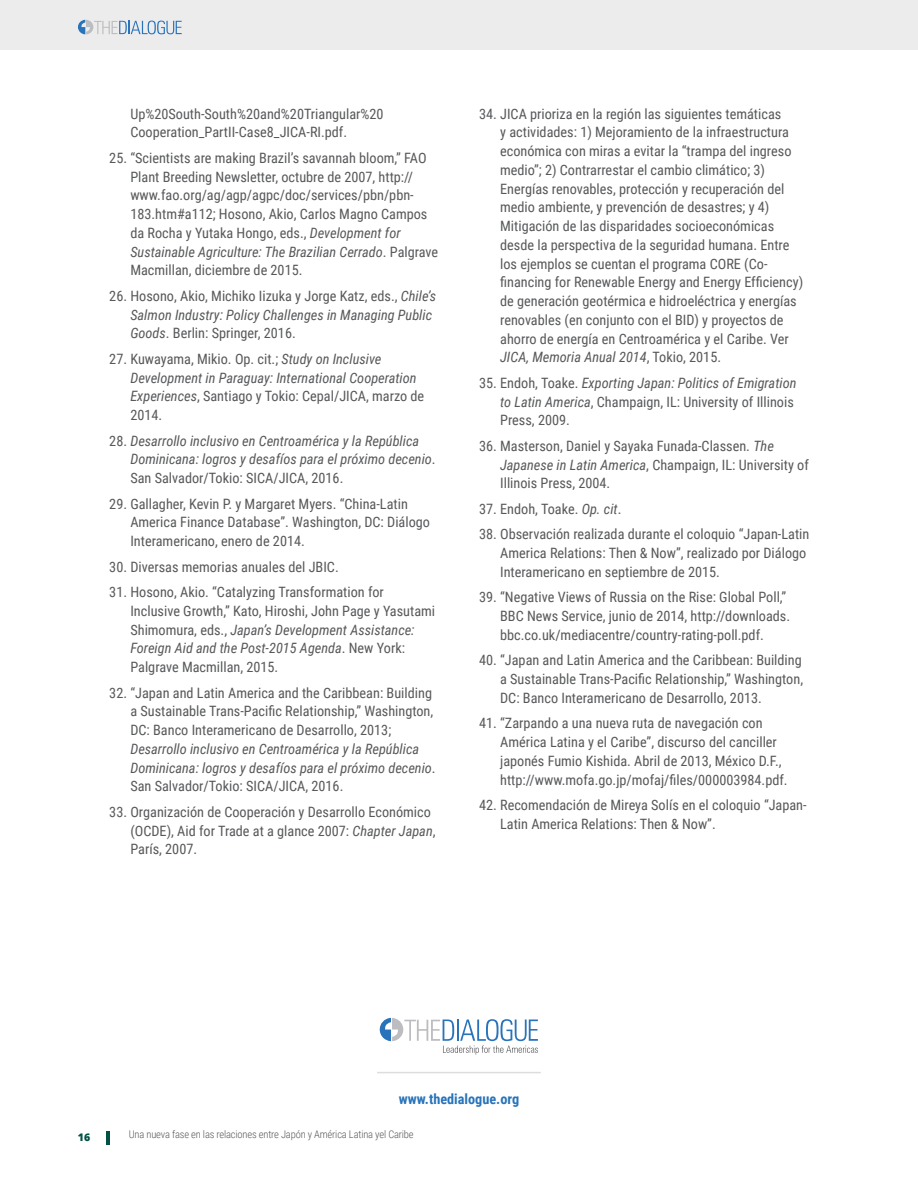
<style>
.page{position:relative;width:918px;height:1188px;background:#fff}
.page>*{position:absolute;margin:0;border:0;box-sizing:border-box;transform-origin:0 0}
.Footnootes_Text_-_ba{font:14.25px/18.8px "Roboto Condensed";color:#57585a}
.Footnootes_Text_-_ba-2{font:italic 14.25px/18.8px "Roboto Condensed";color:#57585a}
.Body_Text{font:700 14.25px "Roboto Condensed";color:#2873ba}
.t1{font:300 10.5px "Roboto Condensed";letter-spacing:-.015em;color:#57585a}
.t2{font:800 10.5px "Open Sans";color:#005245}
.s1{font-style:italic}
.s2{font-style:normal}
</style>
<div class="page">
<div style="left:0;top:0;width:918px;height:50px;background:#ececed"></div>
<hr style="left:106px;top:1131px;width:3px;height:14px;background:#005245">
<svg style="left:78px;top:20px;width:104px;height:14px"></svg>
<svg style="left:380px;top:1018px;width:158px;height:37px"></svg>
<hr style="left:377px;top:1072px;width:164px;height:1px;background:#dcdddf">
<p class="Footnootes_Text_-_ba" style="left:130px;top:104px;width:255px">Up%20South-South%20and%20Triangular%20<br>Cooperation_PartII-Case8_JICA-RI.pdf.</p>
<p class="Footnootes_Text_-_ba" style="left:130px;top:148px;width:309px;text-indent:-21px">25. “Scientists are making Brazil’s savannah bloom,” FAO Plant Breeding Newsletter, octubre de 2007, http:// www.fao.org/ag/agp/agpc/doc/services/pbn/pbn-183.htm#a112; Hosono, Akio, Carlos Magno Campos da Rocha y Yutaka Hongo, eds., <span class="s1">Development for Sustainable Agriculture: The Brazilian Cerrado</span>. Palgrave Macmillan, diciembre de 2015.</p>
<p class="Footnootes_Text_-_ba" style="left:130px;top:286px;width:307px;text-indent:-21px">26. Hosono, Akio, Michiko Iizuka y Jorge Katz, eds., <span class="s1">Chile’s<br>Salmon Industry: Policy Challenges in Managing Public<br>Goods</span>. Berlin: Springer, 2016.</p>
<p class="Footnootes_Text_-_ba-2" style="left:130px;top:349px;width:295px;text-indent:-21px"><span class="s2">27. Kuwayama, Mikio. Op. cit.;</span> Study on Inclusive Development in Paraguay: International Cooperation Experiences<span class="s2">, Santiago y Tokio: Cepal/JICA, marzo de 2014.</span></p>
<p class="Footnootes_Text_-_ba-2" style="left:130px;top:431px;width:307px;text-indent:-21px"><span class="s2">28.</span> Desarrollo inclusivo en Centroamérica y la República<br>Dominicana: logros y desafíos para el próximo decenio<span class="s2">.<br>San Salvador/Tokio: SICA/JICA, 2016.</span></p>
<p class="Footnootes_Text_-_ba" style="left:130px;top:494px;width:301px;text-indent:-21px">29. Gallagher, Kevin P. y Margaret Myers. “China-Latin<br>America Finance Database”. Washington, DC: Diálogo<br>Interamericano, enero de 2014.</p>
<p class="Footnootes_Text_-_ba" style="left:109px;top:557px;width:231px">30. Diversas memorias anuales del JBIC.</p>
<p class="Footnootes_Text_-_ba" style="left:130px;top:582px;width:306px;text-indent:-21px">31. Hosono, Akio. “Catalyzing Transformation for Inclusive Growth,” Kato, Hiroshi, John Page y Yasutami Shimomura, eds., <span class="s1">Japan’s Development Assistance:<br>Foreign Aid and the Post-2015 Agenda</span>. New York:<br>Palgrave Macmillan, 2015.</p>
<p class="Footnootes_Text_-_ba" style="left:130px;top:683px;width:307px;text-indent:-21px">32. “Japan and Latin America and the Caribbean: Building a Sustainable Trans-Pacific Relationship,” Washington, DC: Banco Interamericano de Desarrollo, 2013; <span class="s1">Desarrollo inclusivo en Centroamérica y la República Dominicana: logros y desafíos para el próximo decenio</span>.<br>San Salvador/Tokio: SICA/JICA, 2016.</p>
<p class="Footnootes_Text_-_ba" style="left:130px;top:802px;width:307px;text-indent:-21px">33. Organización de Cooperación y Desarrollo Económico (OCDE), Aid for Trade at a glance 2007: <span class="s1">Chapter Japan</span>,<br>París, 2007.</p>
<p class="Footnootes_Text_-_ba" style="left:500px;top:104px;width:305px;text-indent:-21px">34. JICA prioriza en la región las siguientes temáticas<br>y actividades: 1) Mejoramiento de la infraestructura económica con miras a evitar la “trampa del ingreso medio”; 2) Contrarrestar el cambio climático; 3)<br>Energías renovables, protección y recuperación del medio ambiente, y prevención de desastres; y 4)<br>Mitigación de las disparidades socioeconómicas desde la perspectiva de la seguridad humana. Entre los ejemplos se cuentan el programa CORE (Co&shy;financing for Renewable Energy and Energy Efficiency) de generación geotérmica e hidroeléctrica y energías renovables (en conjunto con el BID) y proyectos de ahorro de energía en Centroamérica y el Caribe. Ver <span class="s1">JICA, Memoria Anual 2014</span>, Tokio, 2015.</p>
<p class="Footnootes_Text_-_ba" style="left:500px;top:373px;width:298px;text-indent:-21px">35. Endoh, Toake. <span class="s1">Exporting Japan: Politics of Emigration to Latin America</span>, Champaign, IL: University of Illinois<br>Press, 2009.</p>
<p class="Footnootes_Text_-_ba" style="left:500px;top:436px;width:310px;text-indent:-21px">36. Masterson, Daniel y Sayaka Funada-Classen. <span class="s1">The<br>Japanese in Latin America</span>, Champaign, IL: University of<br>Illinois Press, 2004.</p>
<p class="Footnootes_Text_-_ba" style="left:479px;top:499px;width:144px">37. Endoh, Toake. <span class="s1">Op. cit</span>.</p>
<p class="Footnootes_Text_-_ba" style="left:500px;top:524px;width:311px;text-indent:-21px">38. Observación realizada durante el coloquio “Japan-Latin<br>America Relations: Then &amp; Now”, realizado por Diálogo<br>Interamericano en septiembre de 2015.</p>
<p class="Footnootes_Text_-_ba" style="left:500px;top:587px;width:292px;text-indent:-21px">39. “Negative Views of Russia on the Rise: Global Poll,”<br>BBC News Service, junio de 2014, http://downloads. bbc.co.uk/mediacentre/country-rating-poll.pdf.</p>
<p class="Footnootes_Text_-_ba" style="left:500px;top:650px;width:304px;text-align:justify;text-indent:-21px">40. “Japan and Latin America and the Caribbean: Building a Sustainable Trans-Pacific Relationship,” Washington, DC: Banco Interamericano de Desarrollo, 2013.</p>
<p class="Footnootes_Text_-_ba" style="left:500px;top:713px;width:289px;text-indent:-21px">41. “Zarpando a una nueva ruta de navegación con América Latina y el Caribe”, discurso del canciller japonés Fumio Kishida. Abril de 2013, México D.F., http://www.mofa.go.jp/mofaj/files/000003984.pdf.</p>
<p class="Footnootes_Text_-_ba" style="left:500px;top:795px;width:308px;text-indent:-21px">42. Recomendación de Mireya Solís en el coloquio “Japan-<br>Latin America Relations: Then &amp; Now”.</p>
<p class="t2" style="left:78px;top:1129px;width:14px">16</p>
<p class="Body_Text" style="left:399px;top:1089px;width:122px">www.thedialogue.org</p>
<p class="t1" style="left:129px;top:1127px;width:286px">Una nueva fase en las relaciones entre Japón y América Latina yel Caribe</p>
</div>
